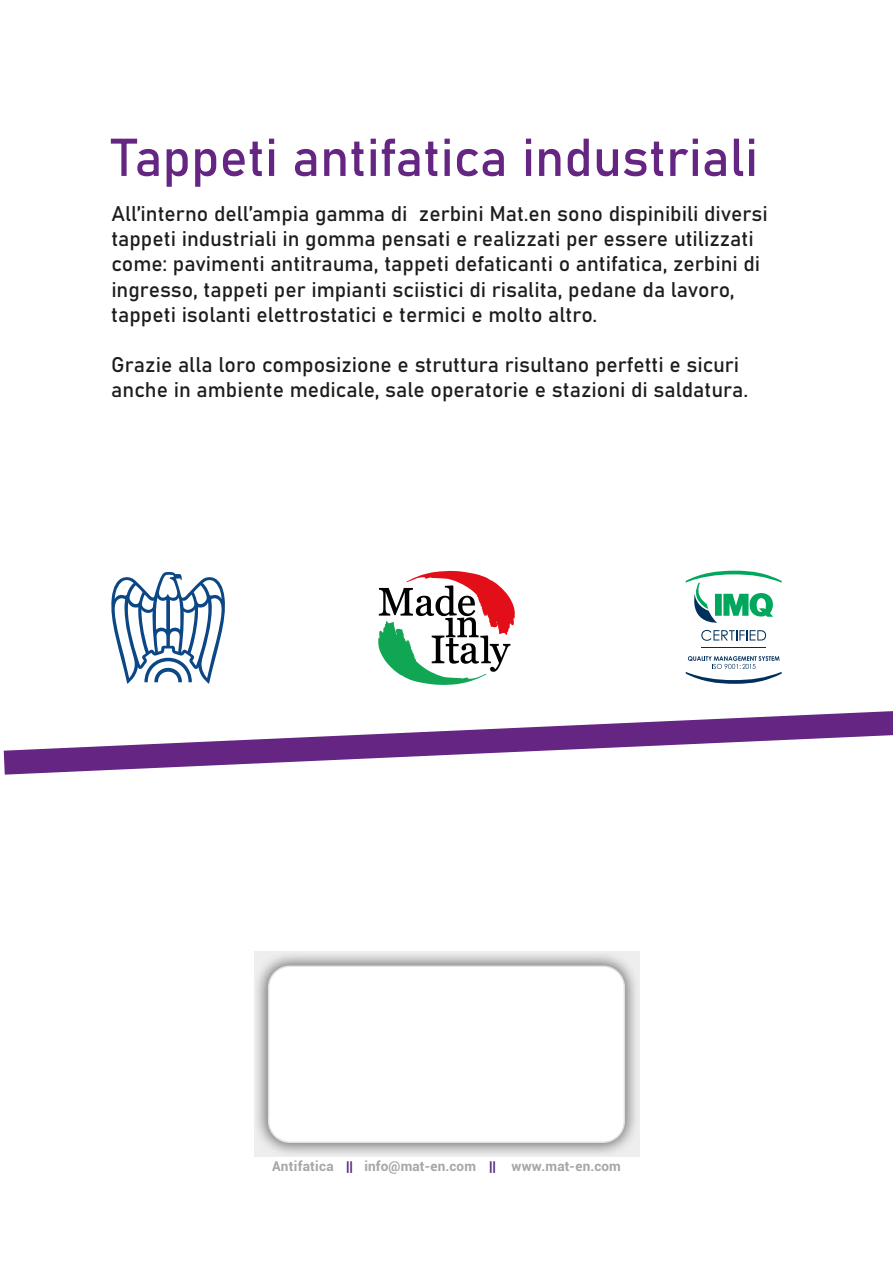
<style>
.page{position:relative;width:893px;height:1263px;background:#fff}
.page>*{position:absolute;margin:0;border:0;box-sizing:border-box;transform-origin:0 0}
.t1{font:52.5px "Bahnschrift";color:#652582}
.t2{font:21px/25.2px "Bahnschrift";color:#1d1d1b}
.t3{font:700 13.5px "Roboto";letter-spacing:.02em;color:#a6a6a6}
.s1{font-weight:900;color:#582a7e}
</style>
<div class="page">
<svg style="left:254px;top:951px;width:385px;height:206px;background:#d0d0d0"></svg>
<div style="left:269px;top:966px;width:355px;height:176px;background:#fff;border-radius:21px"></div>
<div style="left:268px;top:965px;width:357px;height:178px;border:2px solid #e2e2e1;border-radius:21px"></div>
<svg style="left:378px;top:570px;width:137px;height:115px"></svg>
<svg style="left:111px;top:572px;width:114px;height:112px"></svg>
<hr style="left:701px;top:648px;width:65px;height:1px;background:#00305b">
<svg style="left:686px;top:571px;width:96px;height:70px"></svg>
<svg style="left:686px;top:656px;width:96px;height:28px"></svg>
<svg style="left:4px;top:711px;width:889px;height:64px"></svg>
<h1 class="t1" style="left:111px;top:118px;width:648px">Tappeti antifatica industriali</h1>
<p class="t2" style="left:111px;top:199px;width:658px">All’interno dell’ampia gamma di zerbini Mat.en sono dispinibili diversi tappeti industriali in gomma pensati e realizzati per essere utilizzati come: pavimenti antitrauma, tappeti defaticanti o antifatica, zerbini di ingresso, tappeti per impianti sciistici di risalita, pedane da lavoro, tappeti isolanti elettrostatici e termici e molto altro.</p>
<p class="t2" style="left:111px;top:351px;width:638px">Grazie alla loro composizione e struttura risultano perfetti e sicuri anche in ambiente medicale, sale operatorie e stazioni di saldatura.</p>
<p class="t3" style="left:272px;top:1157px;width:350px">Antifatica <span class="s1">||</span> info@mat-en.com <span class="s1">||</span> www.mat-en.com</p>
</div>
